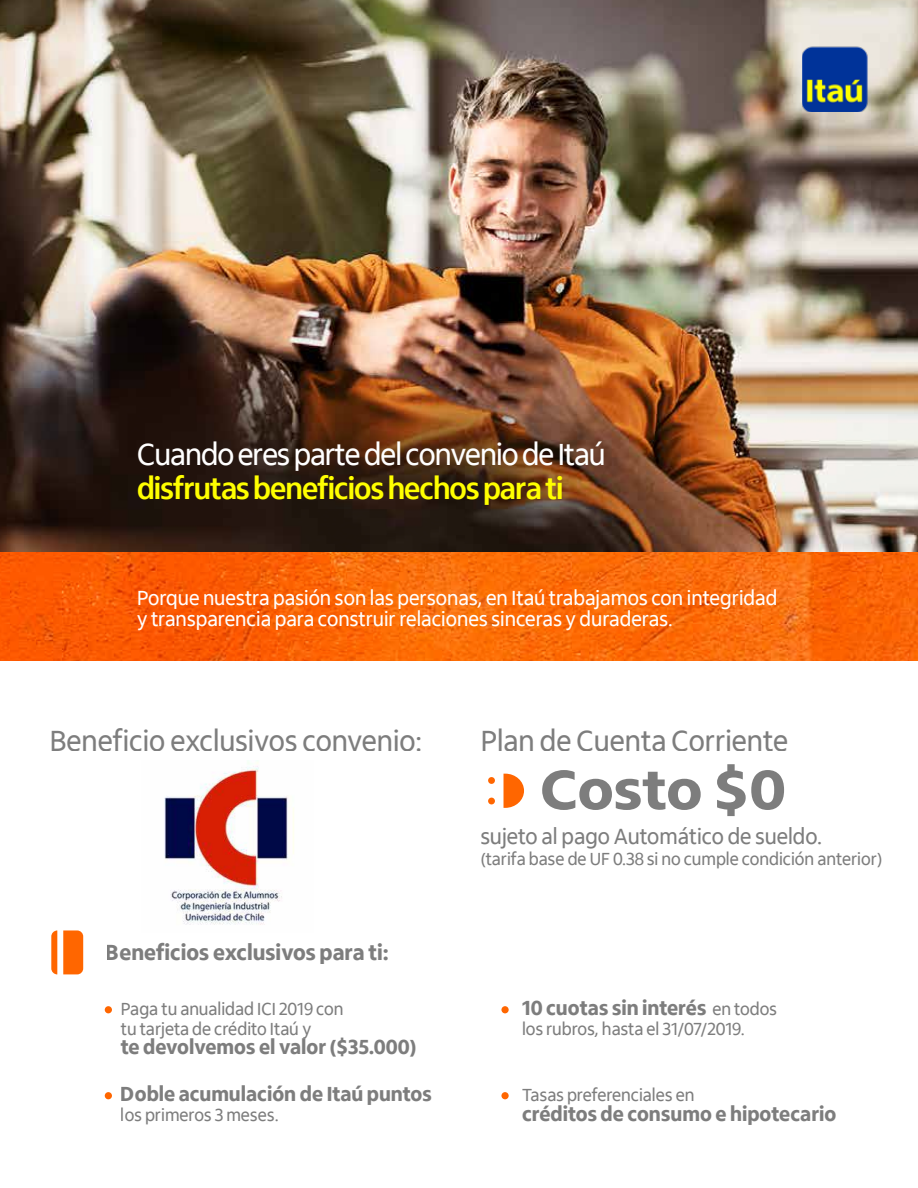
<style>
.page{position:relative;width:918px;height:1188px;background:#fff}
.page>*{position:absolute;margin:0;border:0;box-sizing:border-box;transform-origin:0 0}
.t1{font:800 57px "Itau Display";letter-spacing:-.005em;color:#5d5d5d;scale:1.13 1}
.t2{font:31.5px "Itau Display";letter-spacing:-.03em;color:#fff}
.t3{font:700 31.5px "Itau Display";letter-spacing:-.03em;color:#ff0}
.t4{font:30px "Itau Display";color:#5d5d5d}
.t5{font:22.65px "Itau Display";color:#5d5d5d}
.t6{font:800 22.5px "Itau Display";color:#5d5d5d}
.t7{font:21px/21px "Itau Display";color:#fff}
.t8{font:800 21px "Itau Display";color:#5d5d5d}
.t9{font:18px/19.5px "Itau Display";color:#5d5d5d}
.s1{font-weight:400;font-size:18px}
</style>
<div class="page">
<img style="left:164px;top:762px;width:130px;height:163px">
<svg style="left:51px;top:930px;width:6px;height:44px"></svg>
<svg style="left:63px;top:930px;width:20px;height:44px"></svg>
<div style="left:501px;top:1006px;width:8px;height:7px;background:#f60;border-radius:50%"></div>
<div style="left:501px;top:1092px;width:8px;height:7px;background:#f60;border-radius:50%"></div>
<div style="left:105px;top:1006px;width:7px;height:7px;background:#f60;border-radius:50%"></div>
<div style="left:105px;top:1092px;width:7px;height:7px;background:#f60;border-radius:50%"></div>
<img style="left:0;top:551px;width:918px;height:110px">
<img style="left:0;top:0;width:918px;height:551px">
<img style="left:802px;top:47px;width:65px;height:65px">
<svg style="left:504px;top:774px;width:20px;height:34px"></svg>
<div style="left:488px;top:777px;width:7px;height:7px;background:#f60;border-radius:50%"></div>
<div style="left:488px;top:798px;width:7px;height:6px;background:#f60;border-radius:50%"></div>
<h2 class="t2" style="left:137px;top:437px;width:470px">Cuando eres parte del convenio de Itaú</h2>
<h2 class="t3" style="left:137px;top:470px;width:428px">disfrutas beneficios hechos para ti</h2>
<p class="t7" style="left:137px;top:588px;width:642px">Porque nuestra pasión son las personas, en Itaú trabajamos con integridad y transparencia para construir relaciones sinceras y duraderas.</p>
<h3 class="t4" style="left:49px;top:723px;width:374px">Beneficio exclusivos convenio:</h3>
<h3 class="t4" style="left:481px;top:723px;width:309px">Plan de Cuenta Corriente</h3>
<h1 class="t1" style="left:540px;top:757px;width:219px">Costo $0</h1>
<p class="t5" style="left:481px;top:823px;width:343px">sujeto al pago Automático de sueldo.</p>
<p class="t9" style="left:481px;top:849px;width:403px">(tarifa base de UF 0.38 si no cumple condición anterior)</p>
<p class="t6" style="left:106px;top:939px;width:285px">Beneficios exclusivos para ti:</p>
<p class="t9" style="left:121px;top:999px;width:224px">Paga tu anualidad ICI 2019 con tu tarjeta de crédito Itaú y</p>
<p class="t8" style="left:121px;top:1035px;width:297px">te devolvemos el valor ($35.000)</p>
<p class="t8" style="left:522px;top:996px;width:257px">10 cuotas sin interés <span class="s1">en todos</span></p>
<p class="t9" style="left:522px;top:1019px;width:224px">los rubros, hasta el 31/07/2019.</p>
<p class="t8" style="left:121px;top:1082px;width:312px">Doble acumulación de Itaú puntos</p>
<p class="t9" style="left:121px;top:1105px;width:159px">los primeros 3 meses.</p>
<p class="t9" style="left:522px;top:1086px;width:174px">Tasas preferenciales en</p>
<p class="t8" style="left:522px;top:1102px;width:316px">créditos de consumo e hipotecario</p>
</div>
